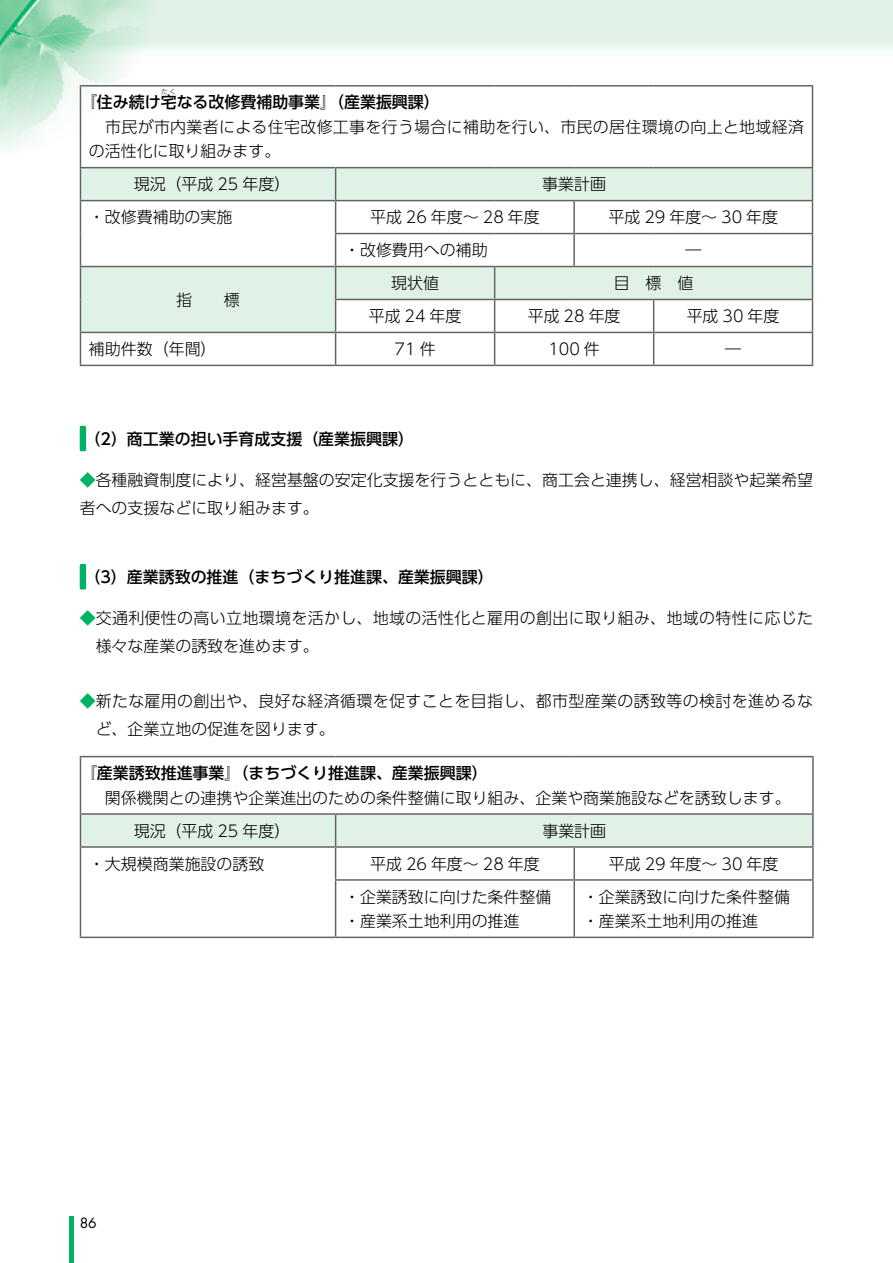
<style>
.page{position:relative;width:893px;height:1263px;background:#fff}
.page>*{position:absolute;margin:0;border:0;box-sizing:border-box;transform-origin:0 0}
.t1{font:300 15.9px/24.5px "UD Shin Go Pro";color:#000}
.t2{font:300 15.9px/27.6px "UD Shin Go Pro";letter-spacing:.025em;color:#000}
.t3{font:500 15.9px "UD Shin Go Pro";color:#000}
.t4{font:300 15.9px/24.5px "UD Shin Go Pro";letter-spacing:.02em;color:#000}
.t5{font:13.8px "Futura";color:#000}
.t6{font:300 6.45px "UD Shin Go Pro";color:#000}
.s1{color:#00b263}
.s2{font-weight:500}
</style>
<div class="page">
<div style="left:0;top:0;width:893px;height:60px;background:linear-gradient(to bottom,#d8efdf,#f3faf5)"></div>
<hr style="left:69px;top:1216px;width:4px;height:47px;background:#00b263">
<img style="left:0;top:0;width:157px;height:157px">
<svg style="left:81px;top:168px;width:731px;height:164px"></svg>
<hr style="left:80px;top:85px;width:256px;height:2px;background:#636363">
<hr style="left:80px;top:87px;width:1px;height:80px;background:#636363">
<hr style="left:336px;top:85px;width:159px;height:2px;background:#636363">
<hr style="left:495px;top:85px;width:79px;height:2px;background:#636363">
<hr style="left:574px;top:85px;width:80px;height:2px;background:#636363">
<hr style="left:654px;top:85px;width:159px;height:2px;background:#636363">
<hr style="left:812px;top:87px;width:1px;height:80px;background:#636363">
<hr style="left:80px;top:167px;width:256px;height:1px;background:#636363">
<hr style="left:80px;top:168px;width:1px;height:32px;background:#636363">
<hr style="left:336px;top:167px;width:159px;height:1px;background:#636363">
<hr style="left:335px;top:168px;width:1px;height:32px;background:#636363">
<hr style="left:495px;top:167px;width:79px;height:1px;background:#636363">
<hr style="left:574px;top:167px;width:80px;height:1px;background:#636363">
<hr style="left:654px;top:167px;width:159px;height:1px;background:#636363">
<hr style="left:812px;top:168px;width:1px;height:32px;background:#636363">
<hr style="left:80px;top:200px;width:256px;height:1px;background:#636363">
<hr style="left:80px;top:201px;width:1px;height:33px;background:#636363">
<hr style="left:80px;top:234px;width:1px;height:32px;background:#636363">
<hr style="left:80px;top:266px;width:256px;height:1px;background:#636363">
<hr style="left:80px;top:267px;width:1px;height:32px;background:#636363">
<hr style="left:80px;top:299px;width:1px;height:33px;background:#636363">
<hr style="left:80px;top:332px;width:256px;height:1px;background:#636363">
<hr style="left:80px;top:333px;width:1px;height:32px;background:#636363">
<hr style="left:80px;top:365px;width:256px;height:1px;background:#636363">
<hr style="left:336px;top:200px;width:159px;height:1px;background:#636363">
<hr style="left:335px;top:201px;width:1px;height:32px;background:#636363">
<hr style="left:495px;top:200px;width:79px;height:1px;background:#636363">
<hr style="left:574px;top:200px;width:80px;height:1px;background:#636363">
<hr style="left:573px;top:201px;width:2px;height:32px;background:#636363">
<hr style="left:654px;top:200px;width:159px;height:1px;background:#636363">
<hr style="left:812px;top:201px;width:1px;height:32px;background:#636363">
<hr style="left:335px;top:233px;width:160px;height:1px;background:#636363">
<hr style="left:335px;top:234px;width:1px;height:32px;background:#636363">
<hr style="left:495px;top:233px;width:79px;height:1px;background:#636363">
<hr style="left:574px;top:233px;width:80px;height:1px;background:#636363">
<hr style="left:573px;top:234px;width:2px;height:32px;background:#636363">
<hr style="left:654px;top:233px;width:159px;height:1px;background:#636363">
<hr style="left:812px;top:234px;width:1px;height:32px;background:#636363">
<hr style="left:336px;top:266px;width:159px;height:1px;background:#636363">
<hr style="left:335px;top:267px;width:1px;height:32px;background:#636363">
<hr style="left:495px;top:266px;width:79px;height:1px;background:#636363">
<hr style="left:494px;top:267px;width:1px;height:32px;background:#636363">
<hr style="left:574px;top:266px;width:80px;height:1px;background:#636363">
<hr style="left:654px;top:266px;width:159px;height:1px;background:#636363">
<hr style="left:812px;top:267px;width:1px;height:32px;background:#636363">
<hr style="left:335px;top:299px;width:160px;height:1px;background:#636363">
<hr style="left:335px;top:300px;width:1px;height:32px;background:#636363">
<hr style="left:495px;top:299px;width:79px;height:1px;background:#636363">
<hr style="left:494px;top:300px;width:1px;height:32px;background:#636363">
<hr style="left:574px;top:299px;width:80px;height:1px;background:#636363">
<hr style="left:654px;top:299px;width:159px;height:1px;background:#636363">
<hr style="left:653px;top:300px;width:1px;height:32px;background:#636363">
<hr style="left:812px;top:300px;width:1px;height:32px;background:#636363">
<hr style="left:336px;top:332px;width:159px;height:1px;background:#636363">
<hr style="left:335px;top:333px;width:1px;height:32px;background:#636363">
<hr style="left:495px;top:332px;width:79px;height:1px;background:#636363">
<hr style="left:494px;top:333px;width:1px;height:32px;background:#636363">
<hr style="left:574px;top:332px;width:80px;height:1px;background:#636363">
<hr style="left:654px;top:332px;width:159px;height:1px;background:#636363">
<hr style="left:653px;top:333px;width:1px;height:32px;background:#636363">
<hr style="left:812px;top:333px;width:1px;height:32px;background:#636363">
<hr style="left:336px;top:365px;width:159px;height:1px;background:#636363">
<hr style="left:495px;top:365px;width:79px;height:1px;background:#636363">
<hr style="left:574px;top:365px;width:80px;height:1px;background:#636363">
<hr style="left:654px;top:365px;width:159px;height:1px;background:#636363">
<div style="left:80px;top:426px;width:6px;height:25px;background:#00b263;border-radius:2px"></div>
<div style="left:80px;top:564px;width:6px;height:25px;background:#00b263;border-radius:2px"></div>
<div style="left:81px;top:815px;width:731px;height:31px;background:#e0f2e6"></div>
<hr style="left:80px;top:756px;width:256px;height:1px;background:#636363">
<hr style="left:80px;top:757px;width:1px;height:56px;background:#636363">
<hr style="left:336px;top:756px;width:238px;height:1px;background:#636363">
<hr style="left:574px;top:756px;width:240px;height:1px;background:#636363">
<hr style="left:812px;top:757px;width:2px;height:56px;background:#636363">
<hr style="left:80px;top:813px;width:256px;height:2px;background:#636363">
<hr style="left:80px;top:815px;width:1px;height:31px;background:#636363">
<hr style="left:336px;top:813px;width:238px;height:2px;background:#636363">
<hr style="left:335px;top:815px;width:1px;height:31px;background:#636363">
<hr style="left:574px;top:813px;width:240px;height:2px;background:#636363">
<hr style="left:812px;top:815px;width:2px;height:31px;background:#636363">
<hr style="left:80px;top:846px;width:256px;height:2px;background:#636363">
<hr style="left:80px;top:848px;width:1px;height:32px;background:#636363">
<hr style="left:80px;top:880px;width:1px;height:56px;background:#636363">
<hr style="left:80px;top:936px;width:256px;height:2px;background:#636363">
<hr style="left:336px;top:846px;width:238px;height:2px;background:#636363">
<hr style="left:335px;top:848px;width:1px;height:31px;background:#636363">
<hr style="left:574px;top:846px;width:240px;height:2px;background:#636363">
<hr style="left:573px;top:848px;width:2px;height:31px;background:#636363">
<hr style="left:812px;top:848px;width:2px;height:31px;background:#636363">
<hr style="left:335px;top:879px;width:239px;height:2px;background:#636363">
<hr style="left:335px;top:881px;width:1px;height:55px;background:#636363">
<hr style="left:574px;top:879px;width:240px;height:2px;background:#636363">
<hr style="left:573px;top:881px;width:2px;height:55px;background:#636363">
<hr style="left:812px;top:881px;width:2px;height:55px;background:#636363">
<hr style="left:336px;top:936px;width:238px;height:2px;background:#636363">
<hr style="left:574px;top:936px;width:240px;height:2px;background:#636363">
<p class="t6" style="left:162px;top:86px;width:16px">たく</p>
<p class="t4" style="left:89px;top:114px;width:716px">　市民が市内業者による住宅改修工事を行う場合に補助を行い、市民の居住環境の向上と地域経済の活性化に取り組みます。</p>
<p class="t1" style="left:134px;top:171px;width:158px">現況（平成 25 年度）</p>
<p class="t1" style="left:542px;top:171px;width:65px">事業計画</p>
<p class="t1" style="left:89px;top:204px;width:145px">・改修費補助の実施</p>
<p class="t1" style="left:370px;top:204px;width:171px">平成 26 年度〜 28 年度</p>
<p class="t1" style="left:608px;top:204px;width:171px">平成 29 年度〜 30 年度</p>
<p class="t1" style="left:344px;top:237px;width:145px">・改修費用への補助</p>
<p class="t1" style="left:685px;top:237px;width:17px">―</p>
<p class="t1" style="left:176px;top:287px;width:65px">指　　標</p>
<p class="t3" style="left:81px;top:89px;width:360px">『住み続け宅なる改修費補助事業』（産業振興課）</p>
<p class="t1" style="left:391px;top:270px;width:49px">現状値</p>
<p class="t1" style="left:614px;top:270px;width:81px">目　標　値</p>
<p class="t1" style="left:369px;top:303px;width:94px">平成 24 年度</p>
<p class="t1" style="left:528px;top:303px;width:94px">平成 28 年度</p>
<p class="t1" style="left:687px;top:303px;width:94px">平成 30 年度</p>
<p class="t1" style="left:89px;top:336px;width:129px">補助件数（年間）</p>
<p class="t1" style="left:395px;top:336px;width:42px">71 件</p>
<p class="t1" style="left:548px;top:336px;width:53px">100 件</p>
<p class="t1" style="left:725px;top:336px;width:17px">―</p>
<p class="t3" style="left:85px;top:426px;width:331px">（2）商工業の担い手育成支援（産業振興課）</p>
<p class="t1" style="left:80px;top:466px;width:735px;line-height:27.6px"><span class="s1">◆</span>各種融資制度により、経営基盤の安定化支援を行うとともに、商工会と連携し、経営相談や起業希望者への支援などに取り組みます。</p>
<p class="t3" style="left:85px;top:564px;width:411px">（3）産業誘致の推進（まちづくり推進課、産業振興課）</p>
<p class="t2" style="left:96px;top:604px;width:719px;text-indent:-16px"><span class="s1">◆</span>交通利便性の高い立地環境を活かし、地域の活性化と雇用の創出に取り組み、地域の特性に応じた様々な産業の誘致を進めます。</p>
<p class="t2" style="left:96px;top:687px;width:719px;text-indent:-16px"><span class="s1">◆</span>新たな雇用の創出や、良好な経済循環を促すことを目指し、都市型産業の誘致等の検討を進めるなど、企業立地の促進を図ります。</p>
<p class="t1" style="left:89px;top:760px;width:703px;text-indent:-8px"><span class="s2">『産業誘致推進事業』（まちづくり推進課、産業振興課）<br></span>　関係機関との連携や企業進出のための条件整備に取り組み、企業や商業施設などを誘致します。</p>
<p class="t1" style="left:134px;top:818px;width:158px">現況（平成 25 年度）</p>
<p class="t1" style="left:542px;top:818px;width:65px">事業計画</p>
<p class="t1" style="left:89px;top:851px;width:177px">・大規模商業施設の誘致</p>
<p class="t1" style="left:370px;top:851px;width:171px">平成 26 年度〜 28 年度</p>
<p class="t1" style="left:609px;top:851px;width:171px">平成 29 年度〜 30 年度</p>
<p class="t1" style="left:344px;top:884px;width:209px">・企業誘致に向けた条件整備・産業系土地利用の推進</p>
<p class="t1" style="left:583px;top:884px;width:209px">・企業誘致に向けた条件整備・産業系土地利用の推進</p>
<p class="t5" style="left:80px;top:1214px;width:19px">86</p>
</div>
